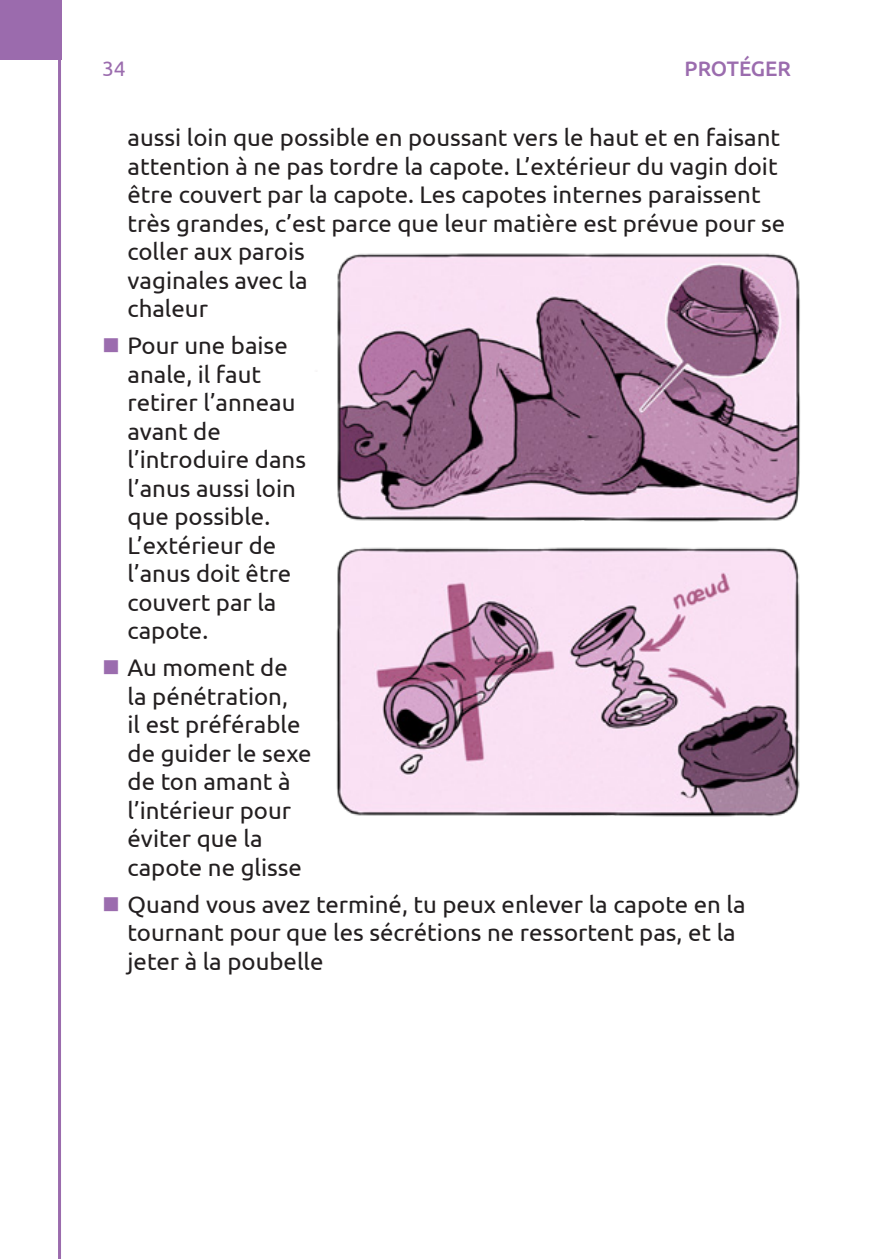
<style>
.page{position:relative;width:893px;height:1259px;background:#fff}
.page>*{position:absolute;margin:0;border:0;box-sizing:border-box;transform-origin:0 0}
.t1{font:24px/28.5px "Ubuntu";color:#231f20}
.t2{font:500 21px "Ubuntu";color:#9b6cae}
.t3{font:21px "Ubuntu";color:#9b6cae}
</style>
<div class="page">
<div style="left:0;top:0;width:61px;height:60px;background:#9b6bad"></div>
<hr style="left:58px;top:0;width:3px;height:1259px;background:#9b6bad">
<img style="left:337px;top:253px;width:463px;height:261px">
<img style="left:336px;top:514px;width:464px;height:303px">
<p class="t3" style="left:102px;top:56px;width:25px">34</p>
<p class="t2" style="left:685px;top:55px;width:108px">PROTÉGER</p>
<p class="t1" style="left:128px;top:123px;width:659px">aussi loin que possible en poussant vers le haut et en faisant attention à ne pas tordre la capote. L’extérieur du vagin doit être couvert par la capote. Les capotes internes paraissent très grandes, c’est parce que leur matière est prévue pour se coller aux parois<br>vaginales avec la<br>chaleur</p>
<p class="t1" style="left:128px;top:331px;width:180px">Pour une baise anale, il faut retirer l’anneau avant de l’introduire dans l’anus aussi loin que possible.<br>L’extérieur de l’anus doit être couvert par la capote.</p>
<p class="t1" style="left:128px;top:652px;width:185px">Au moment de la pénétration,<br>il est préférable de guider le sexe de ton amant à l’intérieur pour éviter que la capote ne glisse</p>
<p class="t1" style="left:128px;top:889px;width:619px">Quand vous avez terminé, tu peux enlever la capote en la tournant pour que les sécrétions ne ressortent pas, et la jeter à la poubelle</p>
</div>
